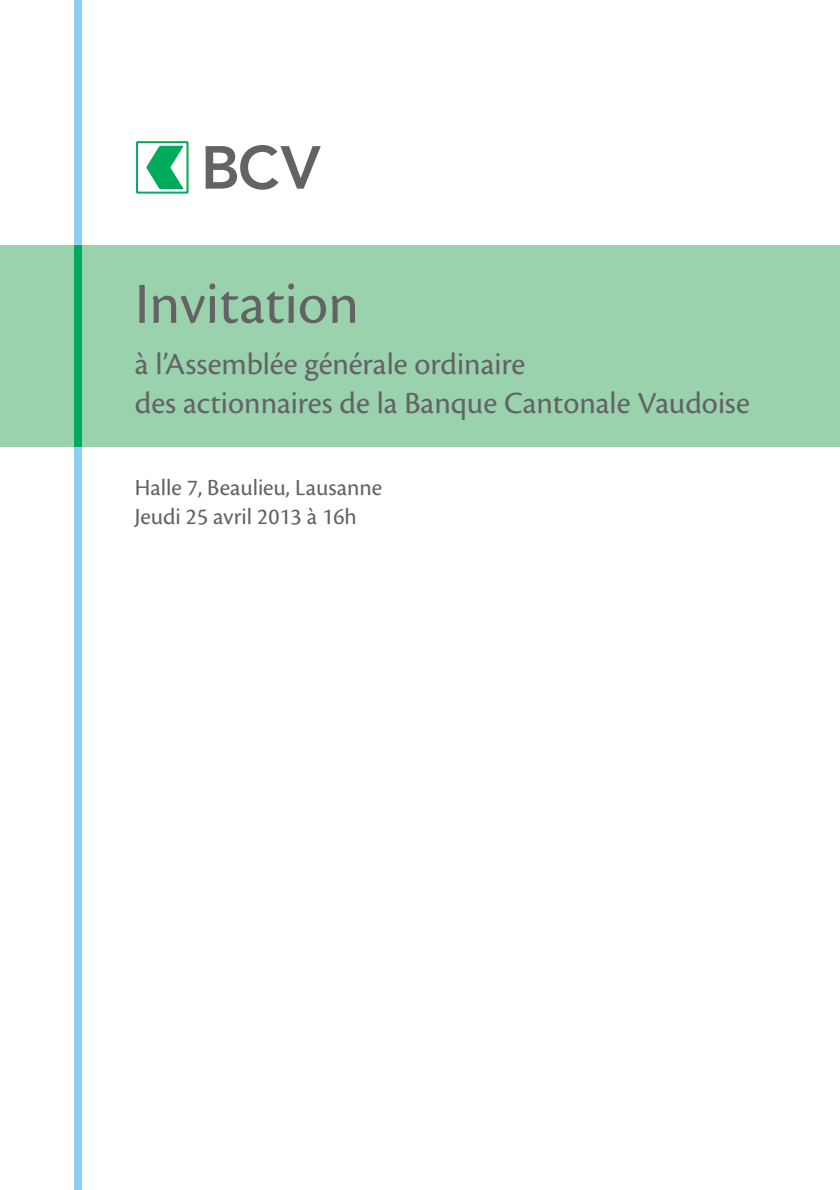
<style>
.page{position:relative;width:840px;height:1190px;background:#fff}
.page>*{position:absolute;margin:0;border:0;box-sizing:border-box;transform-origin:0 0}
.t1{font:60px "Cronos Pro";color:#636366}
.t2{font:32px/38.4px "Cronos Pro";color:#636366}
.t3{font:24px/28.8px "Cronos Pro";color:#636366}
</style>
<div class="page">
<div style="left:74px;top:0;width:8px;height:1190px;background:#8fcef1"></div>
<svg style="left:206px;top:145px;width:115px;height:45px"></svg>
<svg style="left:136px;top:141px;width:53px;height:53px"></svg>
<div style="left:138px;top:143px;width:48px;height:49px;background:#fff"></div>
<svg style="left:146px;top:146px;width:37px;height:43px"></svg>
<div style="left:0;top:245px;width:840px;height:202px;background:#9ad2ae"></div>
<div style="left:74px;top:245px;width:8px;height:202px;background:#00ab5b"></div>
<h1 class="t1" style="left:135px;top:280px;width:226px">Invitation</h1>
<p class="t2" style="left:135px;top:347px;width:617px">à l’Assemblée générale ordinaire<br>des actionnaires de la Banque Cantonale Vaudoise</p>
<p class="t3" style="left:135px;top:474px;width:249px">Halle 7, Beaulieu, Lausanne<br>Jeudi 25 avril 2013 à 16h</p>
</div>
